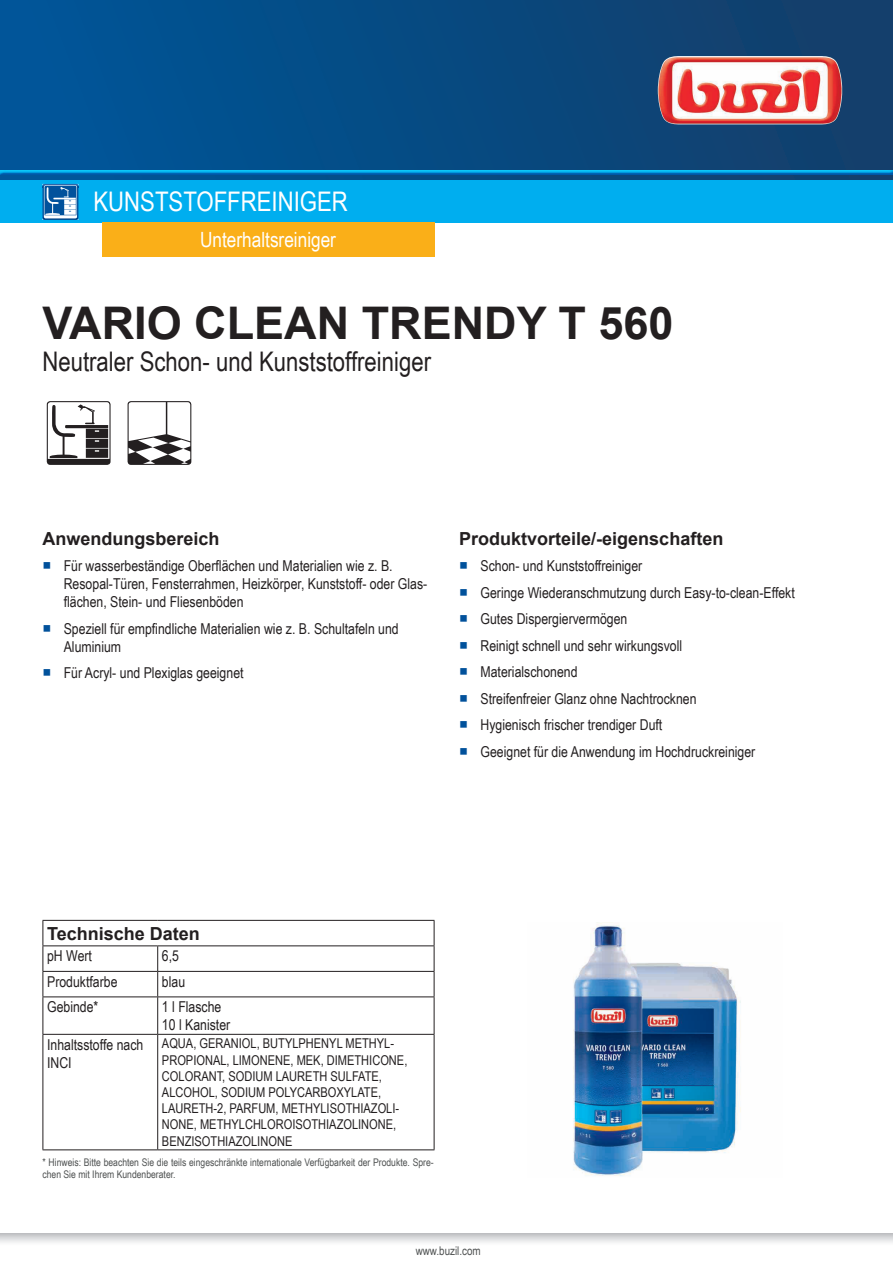
<style>
.page{position:relative;width:893px;height:1263px;background:#fff}
.page>*{position:absolute;margin:0;border:0;box-sizing:border-box;transform-origin:0 0}
.t1{font:700 45px "Arial";color:#231f20}
.t2{font:27px "Arial Narrow";color:#231f20}
.t3{font:27px "Arial Narrow";color:#fff}
.t4{font:21px "Arial Narrow";color:#fff}
.t5{font:700 18px "Arial";color:#231f20}
.t6{font:15px/18px "Arial Narrow";color:#231f20}
.t7{font:13.5px/16.2px "Arial Narrow";color:#231f20}
.t8{font:12px "Arial Narrow";color:#4e5151}
.t9{font:10.5px/11.7px "Arial Narrow";color:#4e5151}
.s1{font-family:"Arial Unicode MS";color:#01519b}
</style>
<div class="page">
<div style="left:0;top:0;width:893px;height:180px;background:linear-gradient(to right,#00569a,#143e69)"></div>
<img style="left:658px;top:56px;width:184px;height:68px">
<svg style="left:0;top:1233px;width:893px;height:10px"></svg>
<div style="left:0;top:169px;width:893px;height:6px;background:#015599;opacity:.75"></div>
<div style="left:0;top:180px;width:893px;height:43px;background:#00aeef"></div>
<img style="left:43px;top:184px;width:35px;height:36px">
<svg style="left:44px;top:185px;width:35px;height:33px"></svg>
<div style="left:102px;top:223px;width:333px;height:34px;background:#faaf18"></div>
<svg style="left:47px;top:401px;width:64px;height:64px"></svg>
<svg style="left:128px;top:401px;width:63px;height:64px"></svg>
<hr style="left:43px;top:971px;width:115px;height:1px;background:#231f20">
<hr style="left:158px;top:971px;width:276px;height:1px;background:#231f20">
<svg style="left:157px;top:946px;width:1px;height:50px"></svg>
<hr style="left:43px;top:996px;width:115px;height:1px;background:#231f20">
<hr style="left:43px;top:997px;width:1px;height:37px;background:#231f20">
<hr style="left:158px;top:996px;width:276px;height:1px;background:#231f20">
<hr style="left:157px;top:997px;width:1px;height:37px;background:#231f20">
<hr style="left:434px;top:997px;width:1px;height:37px;background:#231f20">
<hr style="left:43px;top:1034px;width:115px;height:1px;background:#231f20">
<hr style="left:43px;top:1035px;width:1px;height:114px;background:#231f20">
<hr style="left:43px;top:1149px;width:115px;height:1px;background:#231f20">
<hr style="left:158px;top:1034px;width:276px;height:1px;background:#231f20">
<hr style="left:157px;top:1035px;width:1px;height:114px;background:#231f20">
<hr style="left:434px;top:1035px;width:1px;height:114px;background:#231f20">
<hr style="left:158px;top:1149px;width:276px;height:1px;background:#231f20">
<hr style="left:43px;top:920px;width:115px;height:1px;background:#231f20">
<svg style="left:43px;top:921px;width:1px;height:75px"></svg>
<hr style="left:158px;top:920px;width:276px;height:1px;background:#231f20">
<svg style="left:434px;top:921px;width:1px;height:75px"></svg>
<hr style="left:43px;top:945px;width:115px;height:1px;background:#231f20">
<hr style="left:158px;top:945px;width:276px;height:1px;background:#231f20">
<img style="left:573px;top:923px;width:168px;height:253px">
<h2 class="t3" style="left:94px;top:182px;width:256px">Kunststoffreiniger</h2>
<h3 class="t4" style="left:200px;top:224px;width:138px">Unterhaltsreiniger</h3>
<h1 class="t1" style="left:43px;top:293px;width:632px">VARIO CLEAN TRENDY T 560</h1>
<h2 class="t2" style="left:43px;top:342px;width:390px">Neutraler Schon- und Kunststoffreiniger</h2>
<p class="t5" style="left:43px;top:526px;width:179px">Anwendungsbereich</p>
<p class="t6" style="left:64px;top:556px;width:365px;text-indent:-21px"><span class="s1">■</span> Für wasserbeständige Oberflächen und Materialien wie z. B.<br>Resopal-Türen, Fensterrahmen, Heizkörper, Kunststoff- oder Glas&shy;flächen, Stein- und Fliesenböden</p>
<p class="t6" style="left:64px;top:619px;width:336px;text-indent:-21px"><span class="s1">■</span> Speziell für empfindliche Materialien wie z. B. Schultafeln und<br>Aluminium</p>
<p class="t6" style="left:43px;top:663px;width:203px"><span class="s1">■</span> Für Acryl- und Plexiglas geeignet</p>
<p class="t5" style="left:459px;top:526px;width:266px">Produktvorteile/-eigenschaften</p>
<p class="t6" style="left:459px;top:556px;width:185px"><span class="s1">■</span> Schon- und Kunststoffreiniger</p>
<p class="t6" style="left:459px;top:583px;width:337px"><span class="s1">■</span> Geringe Wiederanschmutzung durch Easy-to-clean-Effekt</p>
<p class="t6" style="left:459px;top:609px;width:170px"><span class="s1">■</span> Gutes Dispergiervermögen</p>
<p class="t6" style="left:459px;top:636px;width:224px"><span class="s1">■</span> Reinigt schnell und sehr wirkungsvoll</p>
<p class="t6" style="left:459px;top:662px;width:120px"><span class="s1">■</span> Materialschonend</p>
<p class="t6" style="left:459px;top:689px;width:239px"><span class="s1">■</span> Streifenfreier Glanz ohne Nachtrocknen</p>
<p class="t6" style="left:459px;top:715px;width:205px"><span class="s1">■</span> Hygienisch frischer trendiger Duft</p>
<p class="t6" style="left:459px;top:742px;width:298px"><span class="s1">■</span> Geeignet für die Anwendung im Hochdruckreiniger</p>
<p class="t5" style="left:47px;top:921px;width:154px">Technische Daten</p>
<p class="t6" style="left:47px;top:946px;width:46px">pH Wert</p>
<p class="t6" style="left:162px;top:946px;width:19px">6,5</p>
<p class="t6" style="left:47px;top:972px;width:72px">Produktfarbe</p>
<p class="t6" style="left:162px;top:972px;width:25px">blau</p>
<p class="t6" style="left:47px;top:997px;width:53px">Gebinde*</p>
<p class="t6" style="left:162px;top:997px;width:70px">1 l Flasche<br>10 l Kanister</p>
<p class="t6" style="left:47px;top:1035px;width:98px">Inhaltsstoffe nach<br>INCI</p>
<p class="t7" style="left:162px;top:1035px;width:247px">AQUA, GERANIOL, BUTYLPHENYL METHYL-PROPIONAL, LIMONENE, MEK, DIMETHICONE, COLORANT, SODIUM LAURETH SULFATE, ALCOHOL, SODIUM POLYCARBOXYLATE, LAURETH-2, PARFUM, METHYLISOTHIAZOLI-NONE, METHYLCHLOROISOTHIAZOLINONE, BENZISOTHIAZOLINONE</p>
<p class="t9" style="left:43px;top:1156px;width:393px">* Hinweis: Bitte beachten Sie die teils eingeschränkte internationale Verfügbarkeit der Produkte. Spre&shy;chen Sie mit Ihrem Kundenberater.</p>
<p class="t8" style="left:416px;top:1242px;width:67px">www.buzil.com</p>
</div>
